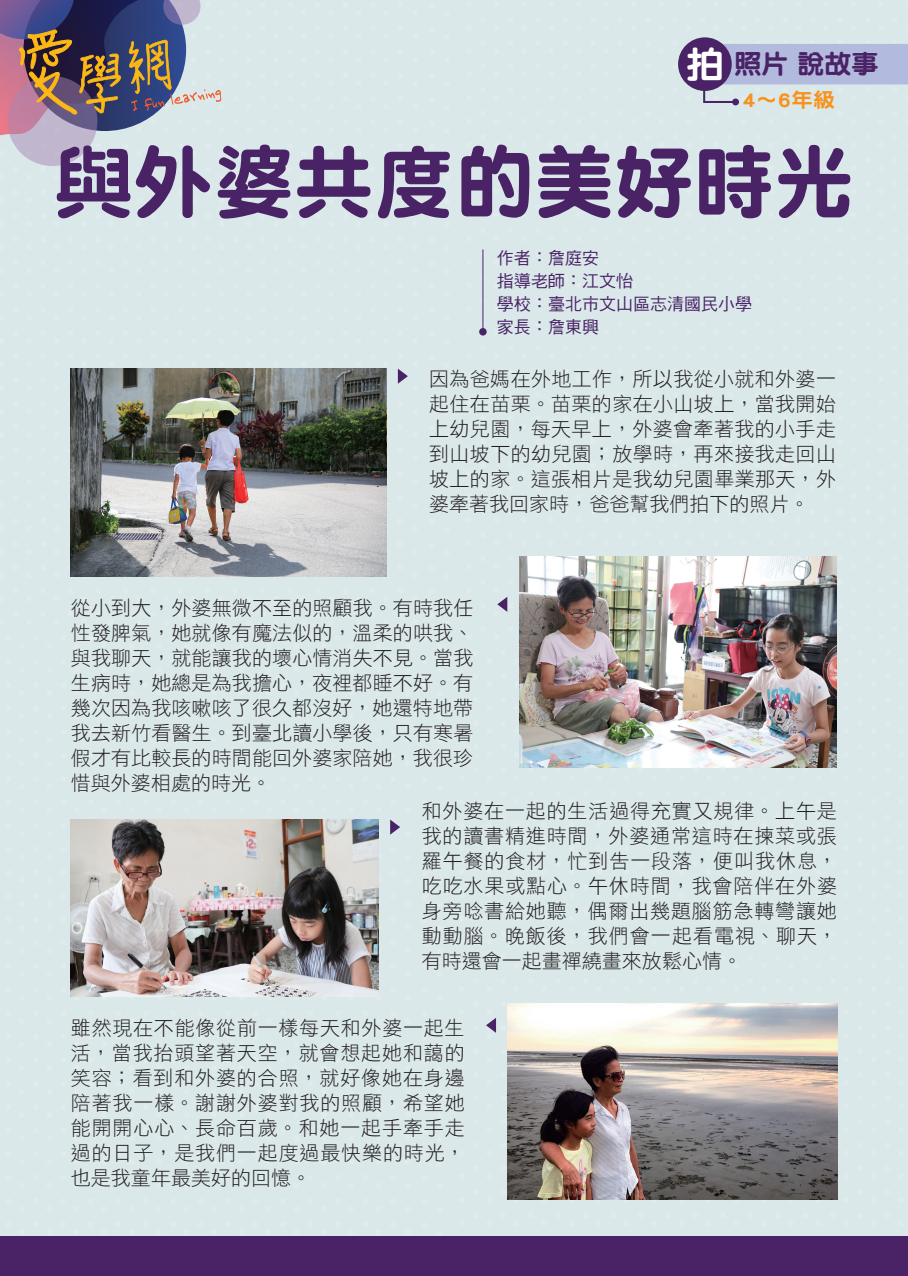
<style>
.page{position:relative;width:908px;height:1276px;background:#fff}
.page>*{position:absolute;margin:0;border:0;box-sizing:border-box;transform-origin:0 0}
.大標{font:80px "DF Yuan Std W9";color:#492365}
.t1{font:25.85px "DF Li Yuan Std W8";color:#492365;scale:1.05 1}
.t2{font:20.4px "DF Hei Std W9";color:#f7931d;scale:1.07 1}
.內文{font:20px/25px "DF Hei Std W3";letter-spacing:.02em;color:#231f20;text-align:justify}
.t3{font:17px "DF Hei Std W5";color:#492365}
.s1{font-size:35.6px;color:#fff}
</style>
<div class="page">
<div style="left:0;top:0;width:907px;height:1276px;background:#dbe8ea"></div>
<svg style="left:835px;top:625px;width:2px;height:8px"></svg>
<svg style="left:835px;top:602px;width:2px;height:7px"></svg>
<svg style="left:835px;top:578px;width:2px;height:8px"></svg>
<svg style="left:835px;top:556px;width:2px;height:6px"></svg>
<div style="left:0;top:1236px;width:907px;height:40px;background:#492365"></div>
<svg style="left:715px;top:39px;width:192px;height:63px"></svg>
<div style="left:677px;top:37px;width:54px;height:54px;background:#492365;border-radius:50%"></div>
<svg style="left:698px;top:63px;width:39px;height:40px"></svg>
<div style="left:731px;top:99px;width:7px;height:6px;background:#492365;border-radius:50%"></div>
<div style="left:7px;top:76px;width:90px;height:90px;background:#c0b7cf;border-radius:50%"></div>
<svg style="left:186px;top:0;width:14px;height:24px"></svg>
<svg style="left:0;top:0;width:96px;height:157px"></svg>
<svg style="left:186px;top:92px;width:11px;height:11px"></svg>
<svg style="left:198px;top:89px;width:24px;height:13px"></svg>
<svg style="left:19px;top:0;width:167px;height:134px"></svg>
<svg style="left:67px;top:48px;width:54px;height:86px;background:#695959"></svg>
<svg style="left:121px;top:25px;width:51px;height:86px;background:#5c5b68"></svg>
<img style="left:71px;top:819px;width:307px;height:177px">
<svg style="left:497px;top:597px;width:11px;height:15px"></svg>
<svg style="left:397px;top:368px;width:11px;height:16px"></svg>
<svg style="left:390px;top:819px;width:10px;height:16px"></svg>
<svg style="left:486px;top:1018px;width:11px;height:15px"></svg>
<img style="left:507px;top:1003px;width:329px;height:196px">
<img style="left:519px;top:556px;width:316px;height:211px">
<img style="left:71px;top:369px;width:315px;height:207px">
<hr style="left:482px;top:249px;width:1px;height:83px;background:#492365">
<div style="left:479px;top:328px;width:7px;height:7px;background:#492365;border-radius:50%"></div>
<p class="t1" style="left:686px;top:50px;width:184px"><span class="s1">拍</span>照片 說故事</p>
<p class="t2" style="left:742px;top:89px;width:88px">4∼6年級</p>
<p class="大標" style="left:54px;top:139px;width:801px">與外婆共度的美好時光</p>
<p class="t3" style="left:496px;top:249px;width:103px">作者：詹庭安</p>
<p class="t3" style="left:496px;top:272px;width:137px">指導老師：江文怡</p>
<p class="t3" style="left:496px;top:295px;width:256px">學校：臺北市文山區志清國民小學</p>
<p class="t3" style="left:496px;top:318px;width:103px">家長：詹東興</p>
<p class="內文" style="left:429px;top:366px;width:408px">因為爸媽在外地工作，所以我從小就和外婆一起住在苗栗。苗栗的家在小山坡上，當我開始上幼兒園，每天早上，外婆會牽著我的小手走到山坡下的幼兒園；放學時，再來接我走回山坡上的家。這張相片是我幼兒園畢業那天，外婆牽著我回家時，爸爸幫我們拍下的照片。</p>
<p class="內文" style="left:71px;top:595px;width:404px">從小到大，外婆無微不至的照顧我。有時我任性發脾氣，她就像有魔法似的，溫柔的哄我、與我聊天，就能讓我的壞心情消失不見。當我生病時，她總是為我擔心，夜裡都睡不好。有幾次因為我咳嗽咳了很久都沒好，她還特地帶我去新竹看醫生。到臺北讀小學後，只有寒暑假才有比較長的時間能回外婆家陪她，我很珍惜與外婆相處的時光。</p>
<p class="內文" style="left:421px;top:797px;width:416px">和外婆在一起的生活過得充實又規律。上午是我的讀書精進時間，外婆通常這時在揀菜或張羅午餐的食材，忙到告一段落，便叫我休息，吃吃水果或點心。午休時間，我會陪伴在外婆身旁唸書給她聽，偶爾出幾題腦筋急轉彎讓她動動腦。晚飯後，我們會一起看電視、聊天，有時還會一起畫禪繞畫來放鬆心情。</p>
<p class="內文" style="left:71px;top:1015px;width:395px">雖然現在不能像從前一樣每天和外婆一起生活，當我抬頭望著天空，就會想起她和藹的笑容；看到和外婆的合照，就好像她在身邊陪著我一樣。謝謝外婆對我的照顧，希望她能開開心心、長命百歲。和她一起手牽手走過的日子，是我們一起度過最快樂的時光，也是我童年最美好的回憶。</p>
</div>
